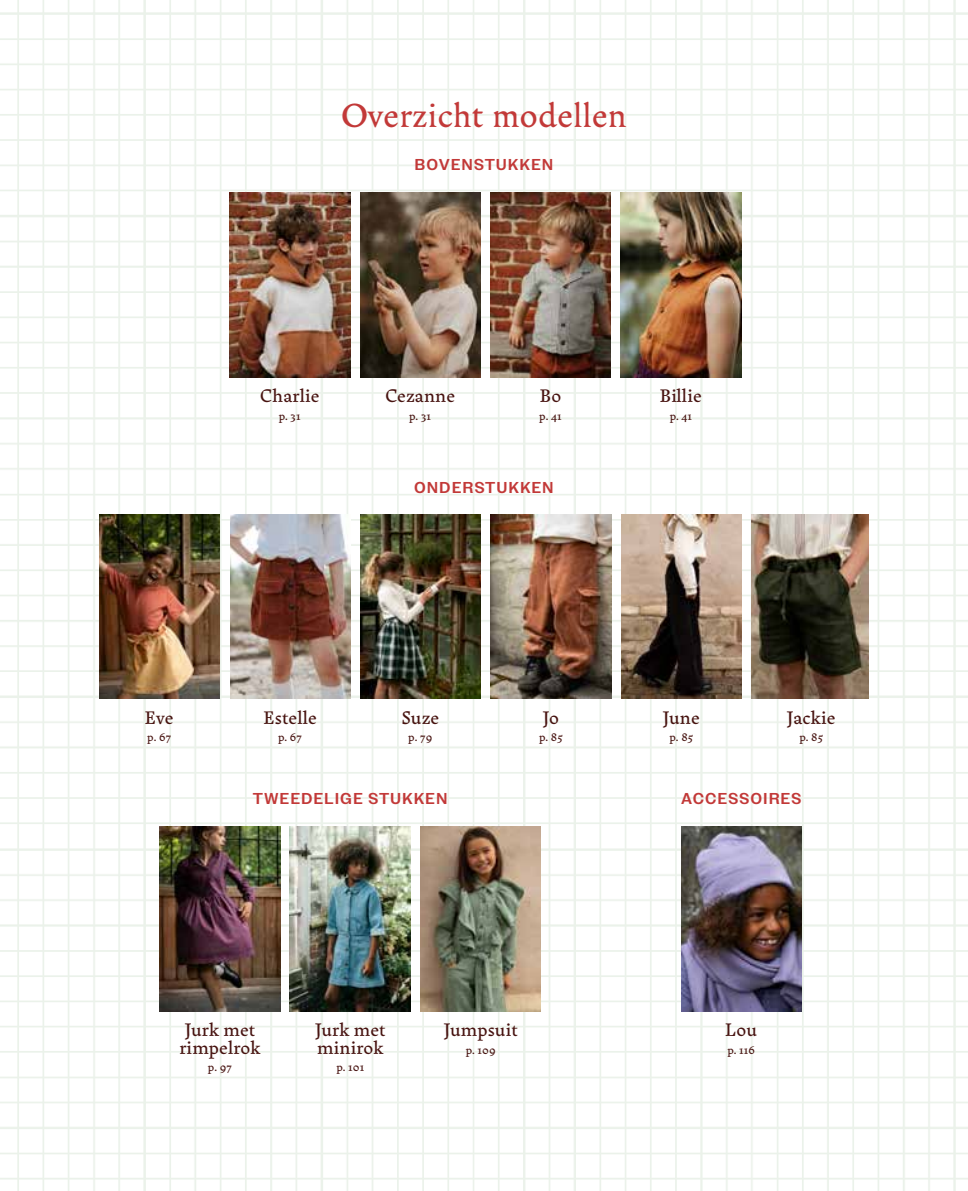
<style>
.page{position:relative;width:968px;height:1191px;background:#fff}
.page>*{position:absolute;margin:0;border:0;box-sizing:border-box;transform-origin:0 0}
.t1{font:36.75px "Legitima";color:#c23938}
.t2{font:19.25px/17.5px "Pliego";letter-spacing:.005em;color:#471310}
.t3{font:500 15.75px "Owners Text";letter-spacing:.06em;color:#c23938}
.t4{font:12.25px "Pliego";letter-spacing:.005em;color:#471310}
</style>
<div class="page">
<img style="left:0;top:0;width:967px;height:1191px">
<img style="left:230px;top:192px;width:120px;height:185px">
<img style="left:360px;top:192px;width:120px;height:185px">
<img style="left:490px;top:192px;width:121px;height:185px">
<img style="left:620px;top:192px;width:121px;height:185px">
<img style="left:99px;top:514px;width:121px;height:185px">
<img style="left:159px;top:826px;width:121px;height:185px">
<img style="left:290px;top:826px;width:120px;height:185px">
<img style="left:420px;top:826px;width:120px;height:185px">
<img style="left:681px;top:826px;width:120px;height:185px">
<img style="left:230px;top:514px;width:120px;height:185px">
<img style="left:621px;top:514px;width:120px;height:185px">
<img style="left:360px;top:514px;width:120px;height:185px">
<img style="left:751px;top:514px;width:117px;height:185px">
<img style="left:491px;top:514px;width:120px;height:185px">
<h1 class="t1" style="left:341px;top:93px;width:287px">Overzicht modellen</h1>
<p class="t3" style="left:414px;top:154px;width:140px">BOVENSTUKKEN</p>
<p class="t2" style="left:260px;top:388px;width:61px">Charlie</p>
<p class="t4" style="left:279px;top:407px;width:23px">p. 31</p>
<p class="t2" style="left:385px;top:388px;width:72px">Cezanne</p>
<p class="t4" style="left:409px;top:407px;width:23px">p. 31</p>
<p class="t2" style="left:539px;top:388px;width:23px">Bo</p>
<p class="t4" style="left:539px;top:407px;width:24px">p. 41</p>
<p class="t3" style="left:414px;top:477px;width:141px">ONDERSTUKKEN</p>
<p class="t2" style="left:659px;top:388px;width:43px">Billie</p>
<p class="t4" style="left:669px;top:407px;width:24px">p. 41</p>
<p class="t2" style="left:145px;top:709px;width:30px">Eve</p>
<p class="t4" style="left:147px;top:728px;width:25px">p. 67</p>
<p class="t2" style="left:263px;top:709px;width:55px">Estelle</p>
<p class="t4" style="left:278px;top:728px;width:25px">p. 67</p>
<p class="t2" style="left:401px;top:709px;width:39px">Suze</p>
<p class="t4" style="left:408px;top:728px;width:26px">p. 79</p>
<p class="t2" style="left:542px;top:709px;width:18px">Jo</p>
<p class="t4" style="left:539px;top:728px;width:25px">p. 85</p>
<p class="t2" style="left:662px;top:709px;width:38px">June</p>
<p class="t4" style="left:669px;top:728px;width:25px">p. 85</p>
<p class="t2" style="left:786px;top:709px;width:50px">Jackie</p>
<p class="t4" style="left:799px;top:728px;width:25px">p. 85</p>
<p class="t3" style="left:253px;top:788px;width:196px">TWEEDELIGE STUKKEN</p>
<p class="t3" style="left:681px;top:788px;width:122px">ACCESSOIRES</p>
<p class="t2" style="left:179px;top:1021px;width:83px">Jurk met rimpelrok</p>
<p class="t4" style="left:208px;top:1058px;width:26px">p. 97</p>
<p class="t2" style="left:315px;top:1021px;width:72px">Jurk met minirok</p>
<p class="t4" style="left:336px;top:1058px;width:29px">p. 101</p>
<p class="t2" style="left:443px;top:1021px;width:76px">Jumpsuit</p>
<p class="t4" style="left:465px;top:1040px;width:31px">p. 109</p>
<p class="t2" style="left:725px;top:1021px;width:33px">Lou</p>
<p class="t4" style="left:727px;top:1040px;width:29px">p. 116</p>
</div>
